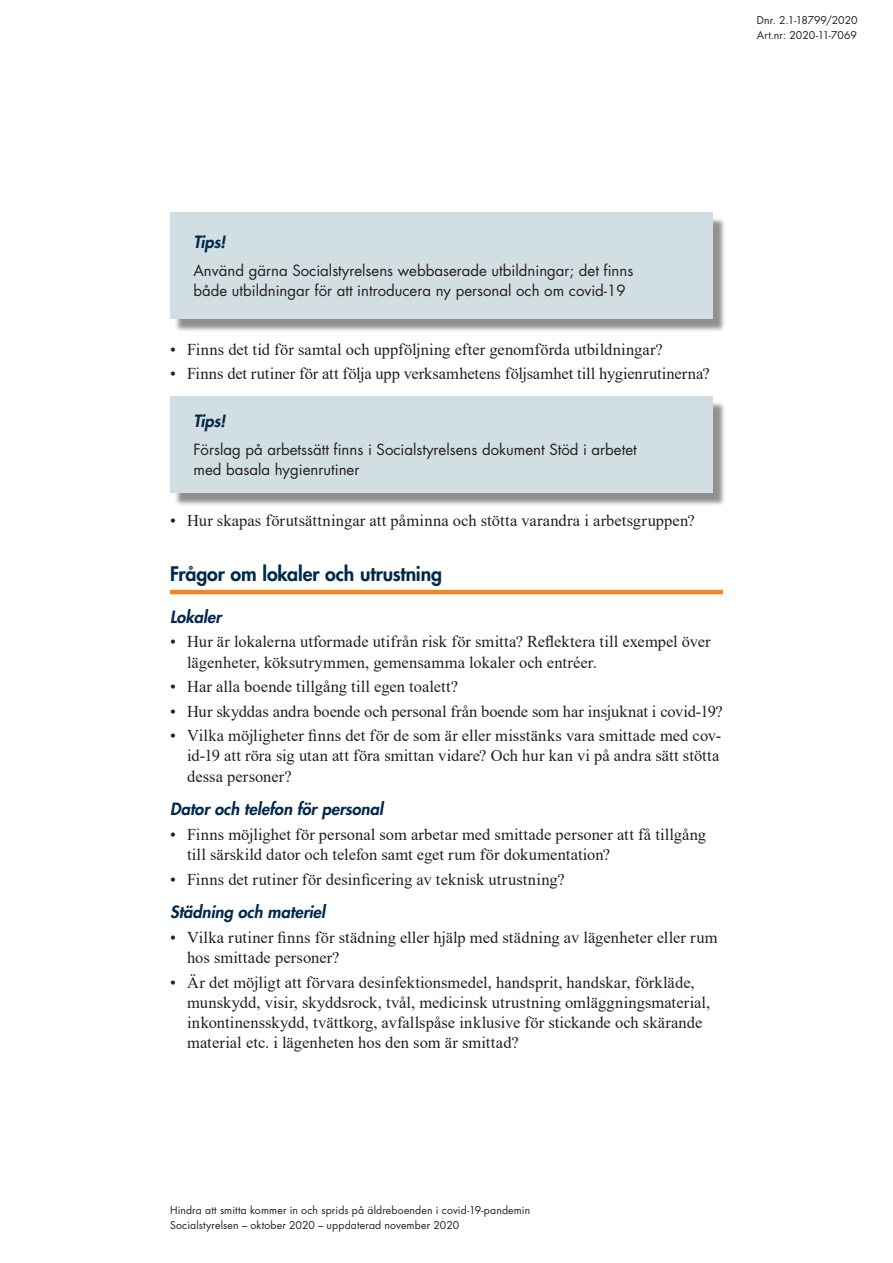
<style>
.page{position:relative;width:893px;height:1263px;background:#fff}
.page>*{position:absolute;margin:0;border:0;box-sizing:border-box;transform-origin:0 0}
.Rubrik_2{font:800 19.5px "Futura Std";letter-spacing:-.005em;color:#00294e}
.Punktlista{font:16.5px/20.2px "Times New Roman";letter-spacing:.005em;color:#231f20}
.Rubrik_3{font:italic 800 16.5px "Futura Std";color:#00294e}
.Fakta{font:15px/19.5px "Futura Std";color:#231f20}
.t1{font:10.5px/15px "Futura Std";letter-spacing:.01em;color:#231f20}
.t2{font:10.5px/15px "Futura Std";letter-spacing:-.01em;color:#231f20}
</style>
<div class="page">
<div style="left:174px;top:217px;width:551px;height:115px;background:#231f20;opacity:.5"></div>
<div style="left:170px;top:213px;width:542px;height:106px;background:#d1dee2"></div>
<div style="left:174px;top:401px;width:551px;height:106px;background:#231f20;opacity:.5"></div>
<div style="left:170px;top:396px;width:542px;height:97px;background:#d1dee2"></div>
<hr style="left:170px;top:590px;width:553px;height:4px;background:#f58520">
<p class="t2" style="left:757px;top:12px;width:102px">Dnr. 2.1-18799/2020<br>Art.nr: 2020-11-7069</p>
<h3 class="Rubrik_3" style="left:193px;top:232px;width:33px">Tips!</h3>
<p class="Fakta" style="left:193px;top:261px;width:441px">Använd gärna Socialstyrelsens webbaserade utbildningar; det finns både utbildningar för att introducera ny personal och om covid-19</p>
<p class="Punktlista" style="left:170px;top:339px;width:494px">• Finns det tid för samtal och uppföljning efter genomförda utbildningar?</p>
<p class="Punktlista" style="left:170px;top:363px;width:541px">• Finns det rutiner för att följa upp verksamhetens följsamhet till hygienrutinerna?</p>
<h3 class="Rubrik_3" style="left:193px;top:410px;width:33px">Tips!</h3>
<p class="Fakta" style="left:193px;top:440px;width:445px">Förslag på arbetssätt finns i Socialstyrelsens dokument Stöd i arbetet med basala hygienrutiner</p>
<p class="Punktlista" style="left:170px;top:510px;width:526px">• Hur skapas förutsättningar att påminna och stötta varandra i arbetsgruppen?</p>
<h2 class="Rubrik_2" style="left:170px;top:561px;width:273px">Frågor om lokaler och utrustning</h2>
<h3 class="Rubrik_3" style="left:170px;top:606px;width:53px">Lokaler</h3>
<p class="Punktlista" style="left:187px;top:631px;width:525px;text-indent:-17px">• Hur är lokalerna utformade utifrån risk för smitta? Reflektera till exempel över lägenheter, köksutrymmen, gemensamma lokaler och entréer.</p>
<p class="Punktlista" style="left:170px;top:676px;width:289px">• Har alla boende tillgång till egen toalett?</p>
<p class="Punktlista" style="left:170px;top:700px;width:554px">• Hur skyddas andra boende och personal från boende som har insjuknat i covid-19?</p>
<p class="Punktlista" style="left:187px;top:725px;width:536px;text-align:justify;text-indent:-17px">• Vilka möjligheter finns det för de som är eller misstänks vara smittade med cov&shy;id-19 att röra sig utan att föra smittan vidare? Och hur kan vi på andra sätt stötta dessa personer?</p>
<h3 class="Rubrik_3" style="left:170px;top:799px;width:214px">Dator och telefon för personal</h3>
<p class="Punktlista" style="left:187px;top:824px;width:521px;text-indent:-17px">• Finns möjlighet för personal som arbetar med smittade personer att få tillgång till särskild dator och telefon samt eget rum för dokumentation?</p>
<p class="Punktlista" style="left:170px;top:868px;width:396px">• Finns det rutiner för desinficering av teknisk utrustning?</p>
<h3 class="Rubrik_3" style="left:170px;top:902px;width:157px">Städning och materiel</h3>
<p class="Punktlista" style="left:187px;top:927px;width:532px;text-indent:-17px">• Vilka rutiner finns för städning eller hjälp med städning av lägenheter eller rum hos smittade personer?</p>
<p class="Punktlista" style="left:187px;top:971px;width:525px;text-indent:-17px">• Är det möjligt att förvara desinfektionsmedel, handsprit, handskar, förkläde, munskydd, visir, skyddsrock, tvål, medicinsk utrustning omläggningsmaterial, inkontinensskydd, tvättkorg, avfallspåse inklusive för stickande och skärande material etc. i lägenheten hos den som är smittad?</p>
<p class="t1" style="left:170px;top:1203px;width:362px">Hindra att smitta kommer in och sprids på äldreboenden i covid-19-pandemin<br>Socialstyrelsen – oktober 2020 – uppdaterad november 2020</p>
</div>
